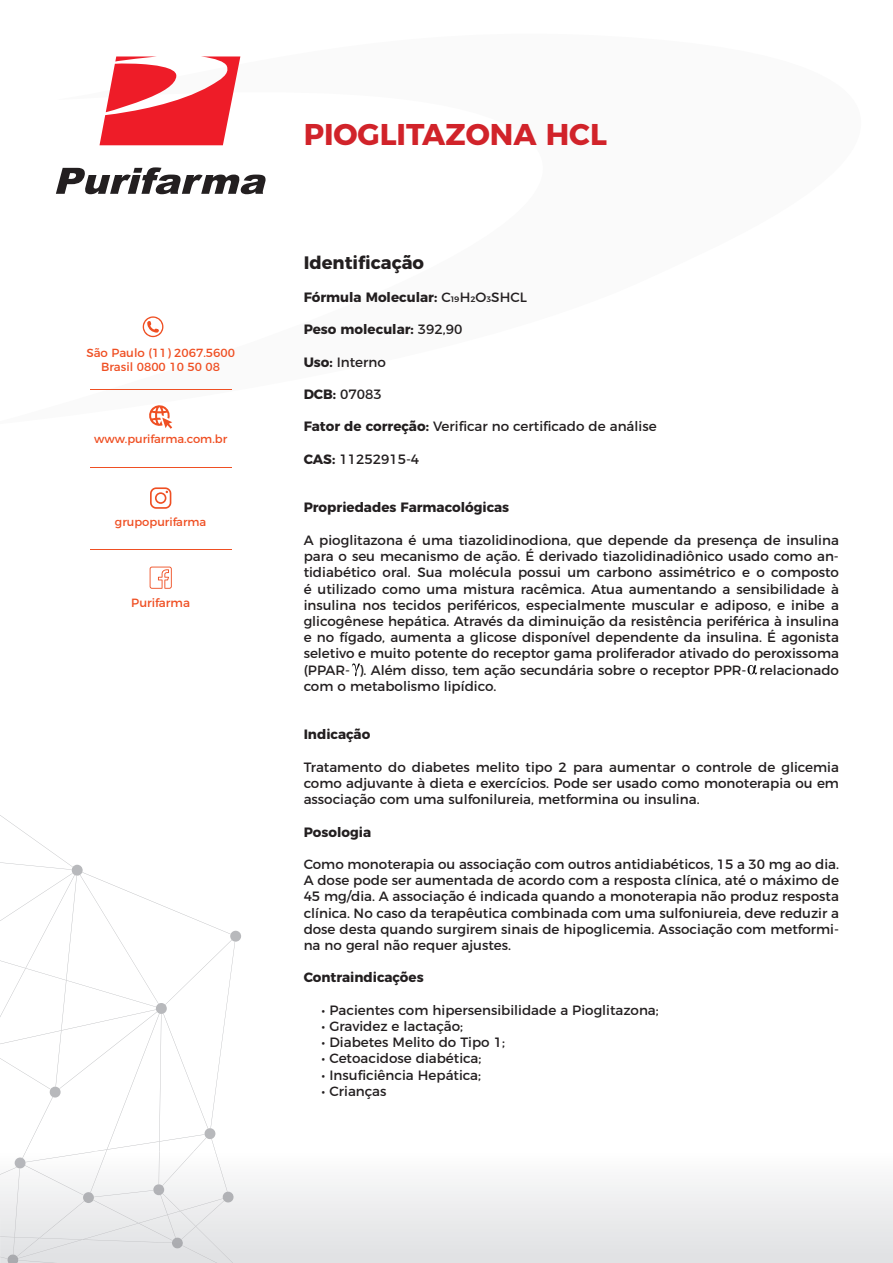
<style>
.page{position:relative;width:893px;height:1263px;background:#fff}
.page>*{position:absolute;margin:0;border:0;box-sizing:border-box;transform-origin:0 0}
.t1{font:700 30px "Montserrat";color:#d1232a}
.t2{font:700 18px "Montserrat";color:#231f20}
.t3{font:13.5px/16.2px "Montserrat";color:#231f20;text-align:justify}
.t4{font:700 13.5px "Montserrat";color:#231f20}
.t5{font:12px "Montserrat";color:#ef4f23}
.t6{font:11.85px/14.4px "Montserrat";color:#ef4f23;text-align:center}
.t7{font:11.55px "Montserrat";color:#ef4f23}
.s1{font-weight:400}
.s2{font-weight:700}
</style>
<div class="page">
<img style="left:18px;top:1198px;width:144px;height:60px">
<div style="left:93px;top:1200px;width:69px;height:41px;background:#e9eaeb"></div>
<div style="left:25px;top:1168px;width:59px;height:27px;background:#f4f5f5"></div>
<img style="left:90px;top:1168px;width:16px;height:24px">
<img style="left:215px;top:1168px;width:13px;height:24px">
<img style="left:162px;top:1168px;width:32px;height:18px">
<img style="left:160px;top:1195px;width:2px;height:43px">
<img style="left:162px;top:1193px;width:71px;height:70px">
<img style="left:159px;top:1168px;width:1px;height:16px">
<img style="left:13px;top:1175px;width:7px;height:79px">
<img style="left:0;top:1168px;width:26px;height:7px">
<svg style="left:83px;top:1192px;width:11px;height:11px"></svg>
<svg style="left:223px;top:1191px;width:11px;height:11px"></svg>
<svg style="left:0;top:1254px;width:18px;height:9px"></svg>
<svg style="left:0;top:815px;width:241px;height:353px"></svg>
<svg style="left:153px;top:1184px;width:11px;height:11px"></svg>
<svg style="left:172px;top:1237px;width:11px;height:11px"></svg>
<svg style="left:150px;top:487px;width:21px;height:22px"></svg>
<svg style="left:150px;top:567px;width:22px;height:22px"></svg>
<hr style="left:90px;top:389px;width:141px;height:1px;background:#ef4f23">
<hr style="left:90px;top:467px;width:141px;height:1px;background:#ef4f23">
<hr style="left:90px;top:549px;width:141px;height:1px;background:#ef4f23">
<svg style="left:100px;top:56px;width:140px;height:89px"></svg>
<svg style="left:56px;top:167px;width:210px;height:27px"></svg>
<svg style="left:143px;top:316px;width:20px;height:21px"></svg>
<svg style="left:149px;top:405px;width:23px;height:24px"></svg>
<svg style="left:352px;top:663px;width:8px;height:13px"></svg>
<svg style="left:747px;top:665px;width:10px;height:10px"></svg>
<p class="t6" style="left:86px;top:344px;width:150px">São Paulo (11) 2067.5600<br>Brasil 0800 10 50 08</p>
<p class="t7" style="left:94px;top:430px;width:135px">www.purifarma.com.br</p>
<p class="t7" style="left:115px;top:513px;width:93px">grupopurifarma</p>
<p class="t5" style="left:131px;top:593px;width:60px">Purifarma</p>
<h1 class="t1" style="left:304px;top:110px;width:305px">PIOGLITAZONA HCL</h1>
<h2 class="t2" style="left:304px;top:248px;width:122px">Identificação</h2>
<p class="t4" style="left:304px;top:286px;width:225px">Fórmula Molecular: <span class="s1">C19H2O3SHCL</span></p>
<p class="t4" style="left:304px;top:318px;width:160px">Peso molecular: <span class="s1">392,90</span></p>
<p class="t3" style="left:304px;top:353px;width:84px"><span class="s2">Uso:</span> Interno</p>
<p class="t3" style="left:304px;top:385px;width:80px"><span class="s2">DCB:</span> 07083</p>
<p class="t3" style="left:304px;top:417px;width:354px"><span class="s2">Fator de correção:</span> Verificar no certificado de análise</p>
<p class="t3" style="left:304px;top:450px;width:117px"><span class="s2">CAS:</span> 11252915-4</p>
<p class="t4" style="left:304px;top:497px;width:207px">Propriedades Farmacológicas</p>
<p class="t3" style="left:304px;top:531px;width:537px">A pioglitazona é uma tiazolidinodiona, que depende da presença de insulina para o seu mecanismo de ação. É derivado tiazolidinadiônico usado como an&shy;tidiabético oral. Sua molécula possui um carbono assimétrico e o composto é utilizado como uma mistura racêmica. Atua aumentando a sensibilidade à insulina nos tecidos periféricos, especialmente muscular e adiposo, e inibe a glicogênese hepática. Através da diminuição da resistência periférica à insulina e no fígado, aumenta a glicose disponível dependente da insulina. É agonista seletivo e muito potente do receptor gama proliferador ativado do peroxissoma (PPAR- ). Além disso, tem ação secundária sobre o receptor PPR- relacionado com o metabolismo lipídico.</p>
<p class="t4" style="left:304px;top:723px;width:68px">Indicação</p>
<p class="t3" style="left:304px;top:758px;width:537px">Tratamento do diabetes melito tipo 2 para aumentar o controle de glicemia como adjuvante à dieta e exercícios. Pode ser usado como monoterapia ou em associação com uma sulfonilureia, metformina ou insulina.</p>
<p class="t4" style="left:304px;top:821px;width:69px">Posologia</p>
<p class="t3" style="left:304px;top:855px;width:537px">Como monoterapia ou associação com outros antidiabéticos, 15 a 30 mg ao dia.<br>A dose pode ser aumentada de acordo com a resposta clínica, até o máximo de 45 mg/dia. A associação é indicada quando a monoterapia não produz resposta clínica. No caso da terapêutica combinada com uma sulfoniureia, deve reduzir a dose desta quando surgirem sinais de hipoglicemia. Associação com metformi&shy;na no geral não requer ajustes.</p>
<p class="t4" style="left:304px;top:966px;width:122px">Contraindicações</p>
<p class="t3" style="left:322px;top:1001px;width:339px">• Pacientes com hipersensibilidade a Pioglitazona;</p>
<p class="t3" style="left:322px;top:1017px;width:143px">• Gravidez e lactação;</p>
<p class="t3" style="left:322px;top:1033px;width:185px">• Diabetes Melito do Tipo 1;</p>
<p class="t3" style="left:322px;top:1049px;width:161px">• Cetoacidose diabética;</p>
<p class="t3" style="left:322px;top:1065px;width:161px">• Insuficiência Hepática;</p>
<p class="t3" style="left:322px;top:1082px;width:66px">• Crianças</p>
</div>
